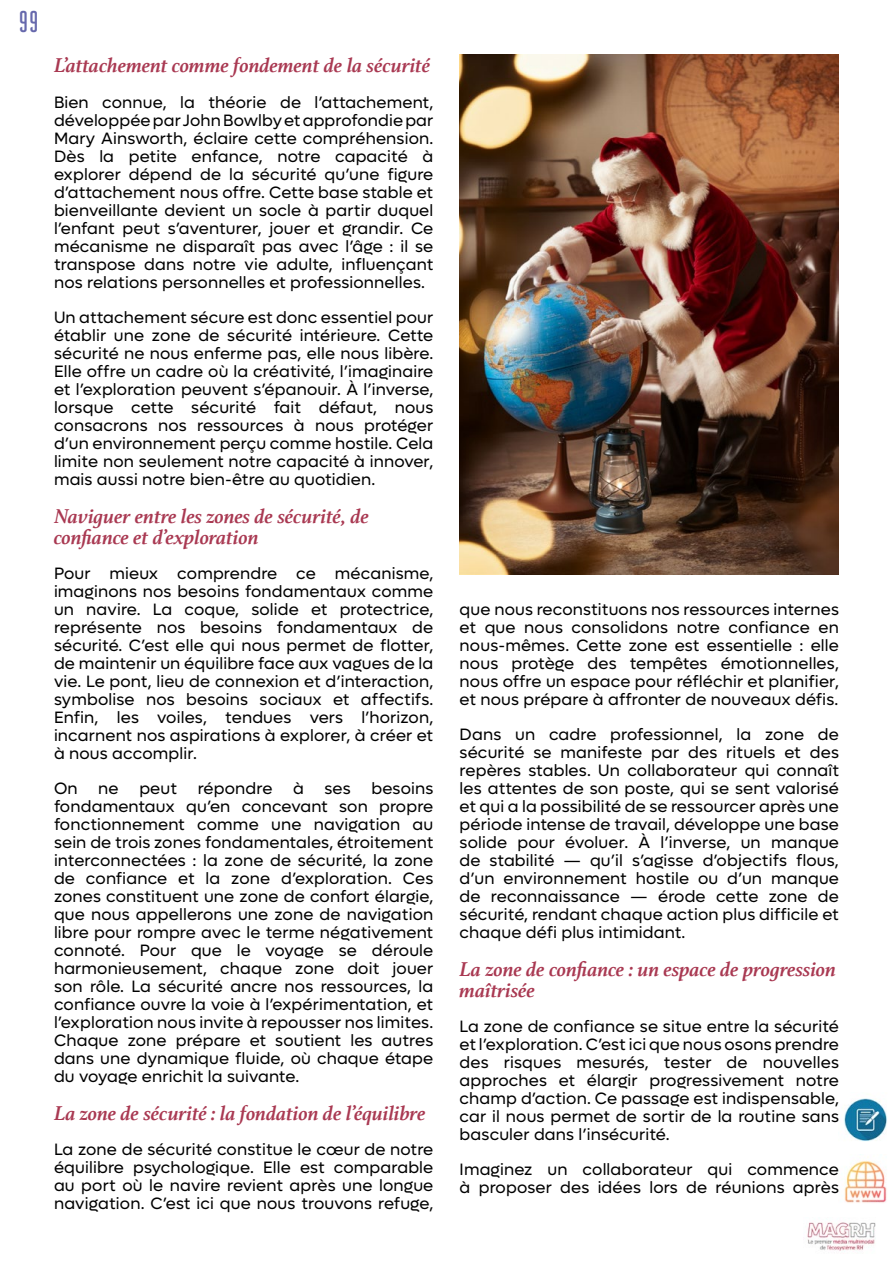
<style>
.page{position:relative;width:893px;height:1263px;background:#fff}
.page>*{position:absolute;margin:0;border:0;box-sizing:border-box;transform-origin:0 0}
.t1{font:30px "Ailerons";color:#6668ac}
.t2{font:italic 700 21px/21px "Athelas";color:#a93952}
.t3{font:16.5px/18px "Lufga";letter-spacing:.01em;color:#000;text-align:justify}
</style>
<div class="page">
<img style="left:807px;top:1222px;width:69px;height:29px">
<img style="left:844px;top:1098px;width:43px;height:43px">
<img style="left:844px;top:1161px;width:43px;height:42px">
<img style="left:460px;top:54px;width:379px;height:521px">
<h1 class="t1" style="left:14px;top:7px;width:30px">99</h1>
<p class="t2" style="left:54px;top:55px;width:378px">L’attachement comme fondement de la sécurité</p>
<p class="t3" style="left:54px;top:93px;width:381px">Bien connue, la théorie de l’attachement, développée par John Bowlby et approfondie par Mary Ainsworth, éclaire cette compréhension.<br>Dès la petite enfance, notre capacité à explorer dépend de la sécurité qu’une figure d’attachement nous offre. Cette base stable et bienveillante devient un socle à partir duquel l’enfant peut s’aventurer, jouer et grandir. Ce mécanisme ne disparaît pas avec l’âge : il se transpose dans notre vie adulte, influençant nos relations personnelles et professionnelles.</p>
<p class="t3" style="left:54px;top:308px;width:381px">Un attachement sécure est donc essentiel pour établir une zone de sécurité intérieure. Cette sécurité ne nous enferme pas, elle nous libère.<br>Elle offre un cadre où la créativité, l’imaginaire et l’exploration peuvent s’épanouir. À l’inverse, lorsque cette sécurité fait défaut, nous consacrons nos ressources à nous protéger d’un environnement perçu comme hostile. Cela limite non seulement notre capacité à innover, mais aussi notre bien-être au quotidien.</p>
<p class="t2" style="left:54px;top:505px;width:317px">Naviguer entre les zones de sécurité, de confiance et d’exploration</p>
<p class="t3" style="left:54px;top:564px;width:381px">Pour mieux comprendre ce mécanisme, imaginons nos besoins fondamentaux comme un navire. La coque, solide et protectrice, représente nos besoins fondamentaux de sécurité. C’est elle qui nous permet de flotter, de maintenir un équilibre face aux vagues de la vie. Le pont, lieu de connexion et d’interaction, symbolise nos besoins sociaux et affectifs.<br>Enfin, les voiles, tendues vers l’horizon, incarnent nos aspirations à explorer, à créer et à nous accomplir.</p>
<p class="t3" style="left:54px;top:779px;width:381px">On ne peut répondre à ses besoins fondamentaux qu’en concevant son propre fonctionnement comme une navigation au sein de trois zones fondamentales, étroitement interconnectées : la zone de sécurité, la zone de confiance et la zone d’exploration. Ces zones constituent une zone de confort élargie, que nous appellerons une zone de navigation libre pour rompre avec le terme négativement connoté. Pour que le voyage se déroule harmonieusement, chaque zone doit jouer son rôle. La sécurité ancre nos ressources, la confiance ouvre la voie à l’expérimentation, et l’exploration nous invite à repousser nos limites.<br>Chaque zone prépare et soutient les autres dans une dynamique fluide, où chaque étape du voyage enrichit la suivante.</p>
<p class="t2" style="left:54px;top:1102px;width:373px">La zone de sécurité : la fondation de l’équilibre</p>
<p class="t3" style="left:54px;top:1140px;width:381px">La zone de sécurité constitue le cœur de notre équilibre psychologique. Elle est comparable au port où le navire revient après une longue navigation. C’est ici que nous trouvons refuge,</p>
<p class="t3" style="left:460px;top:600px;width:381px">que nous reconstituons nos ressources internes et que nous consolidons notre confiance en nous-mêmes. Cette zone est essentielle : elle nous protège des tempêtes émotionnelles, nous offre un espace pour réfléchir et planifier, et nous prépare à affronter de nouveaux défis.</p>
<p class="t3" style="left:460px;top:725px;width:381px">Dans un cadre professionnel, la zone de sécurité se manifeste par des rituels et des repères stables. Un collaborateur qui connaît les attentes de son poste, qui se sent valorisé et qui a la possibilité de se ressourcer après une période intense de travail, développe une base solide pour évoluer. À l’inverse, un manque de stabilité — qu’il s’agisse d’objectifs flous, d’un environnement hostile ou d’un manque de reconnaissance — érode cette zone de sécurité, rendant chaque action plus difficile et chaque défi plus intimidant.</p>
<p class="t2" style="left:460px;top:958px;width:378px">La zone de confiance : un espace de progression maîtrisée</p>
<p class="t3" style="left:460px;top:1017px;width:381px">La zone de confiance se situe entre la sécurité et l’exploration. C’est ici que nous osons prendre des risques mesurés, tester de nouvelles approches et élargir progressivement notre champ d’action. Ce passage est indispensable, car il nous permet de sortir de la routine sans basculer dans l’insécurité.</p>
<p class="t3" style="left:460px;top:1160px;width:381px">Imaginez un collaborateur qui commence à proposer des idées lors de réunions après</p>
</div>
